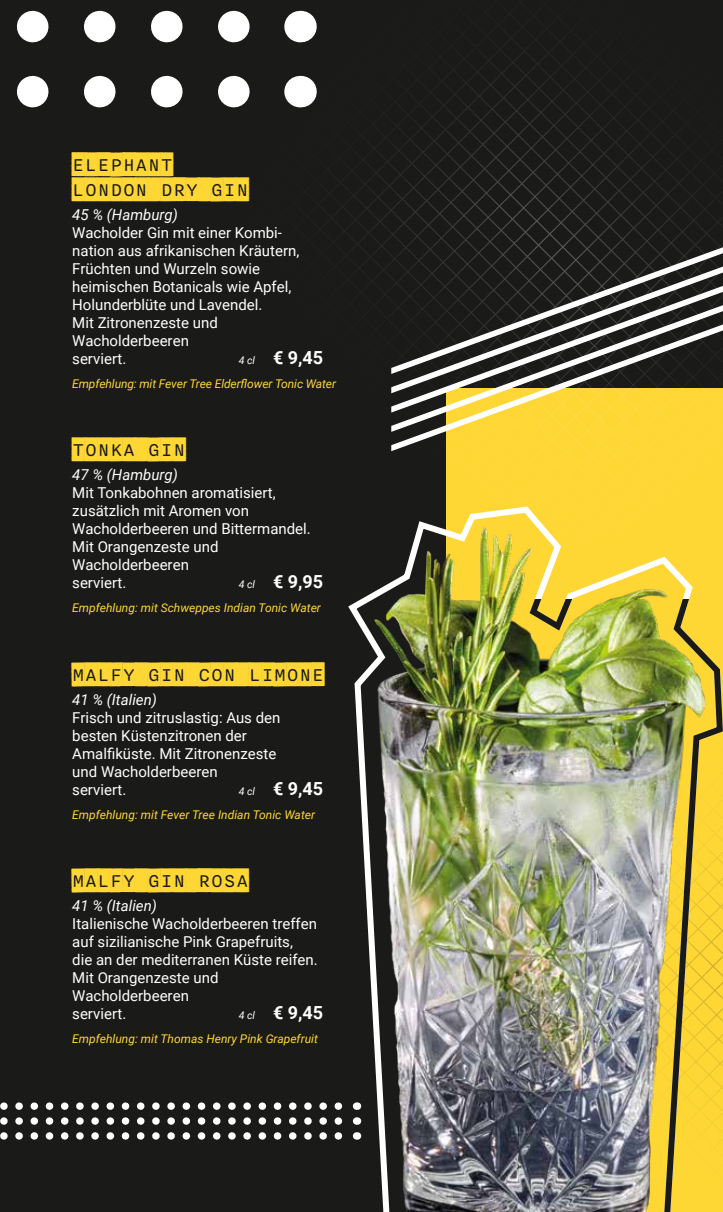
<style>
.page{position:relative;width:723px;height:1212px;background:#1a1a18}
.page>*{position:absolute;margin:0;border:0;box-sizing:border-box;transform-origin:0 0}
.t1{font:21px/25.2px "Nitti Typewriter Cameo";color:#ffd735}
.t2{font:700 18px "Roboto";color:#fff}
.t3{font:15px/18px "Roboto";color:#fff}
.t4{font:italic 15px "Roboto";color:#fff}
.t5{font:italic 12px "Roboto";color:#ffd735}
.s1{font-weight:400;font-style:italic;font-size:10.5px}
</style>
<div class="page">
<img style="left:352px;top:747px;width:175px;height:465px">
<img style="left:527px;top:747px;width:196px;height:465px">
<svg style="left:16px;top:11px;width:33px;height:31px"></svg>
<hr style="left:0;top:11px;width:1px;height:31px;background:#fff">
<svg style="left:16px;top:76px;width:33px;height:31px"></svg>
<hr style="left:0;top:76px;width:1px;height:31px;background:#fff">
<svg style="left:0;top:1102px;width:343px;height:8px"></svg>
<svg style="left:0;top:1117px;width:343px;height:8px"></svg>
<svg style="left:0;top:1132px;width:343px;height:8px"></svg>
<img style="left:590px;top:708px;width:133px;height:39px">
<img style="left:624px;top:681px;width:99px;height:27px">
<svg style="left:647px;top:629px;width:76px;height:52px;background:#aea732"></svg>
<svg style="left:84px;top:10px;width:161px;height:98px"></svg>
<img style="left:356px;top:713px;width:234px;height:34px">
<img style="left:355px;top:691px;width:269px;height:22px">
<img style="left:354px;top:646px;width:293px;height:45px">
<img style="left:151px;top:105px;width:541px;height:541px">
<svg style="left:185px;top:71px;width:538px;height:541px"></svg>
<svg style="left:207px;top:49px;width:516px;height:540px"></svg>
<svg style="left:263px;top:49px;width:460px;height:484px"></svg>
<svg style="left:275px;top:10px;width:448px;height:512px"></svg>
<h1 class="t1" style="left:72px;top:152px;width:178px">ELEPHANT<br>LONDON DRY GIN</h1>
<p class="t4" style="left:72px;top:204px;width:107px">45 % (Hamburg)</p>
<p class="t3" style="left:72px;top:223px;width:229px">Wacholder Gin mit einer Kombi&shy;nation aus afrikanischen Kräutern,<br>Früchten und Wurzeln sowie heimischen Botanicals wie Apfel,<br>Holunderblüte und Lavendel.<br>Mit Zitronenzeste und<br>Wacholderbeeren<br>serviert.</p>
<p class="t2" style="left:239px;top:345px;width:86px"><span class="s1">4 cl</span> € 9,45</p>
<p class="t5" style="left:72px;top:375px;width:265px">Empfehlung: mit Fever Tree Elderflower Tonic Water</p>
<h1 class="t1" style="left:72px;top:438px;width:115px">TONKA GIN</h1>
<p class="t4" style="left:72px;top:465px;width:107px">47 % (Hamburg)</p>
<p class="t3" style="left:72px;top:483px;width:240px">Mit Tonkabohnen aromatisiert, zusätzlich mit Aromen von<br>Wacholderbeeren und Bittermandel.<br>Mit Orangenzeste und<br>Wacholderbeeren<br>serviert.</p>
<p class="t2" style="left:239px;top:569px;width:86px"><span class="s1">4 cl</span> € 9,95</p>
<p class="t5" style="left:72px;top:600px;width:250px">Empfehlung: mit Schweppes Indian Tonic Water</p>
<h1 class="t1" style="left:72px;top:662px;width:254px">MALFY GIN CON LIMONE</h1>
<p class="t4" style="left:72px;top:689px;width:86px">41 % (Italien)</p>
<p class="t3" style="left:72px;top:708px;width:210px">Frisch und zitruslastig: Aus den besten Küstenzitronen der<br>Amalfiküste. Mit Zitronenzeste und Wacholderbeeren<br>serviert.</p>
<p class="t2" style="left:239px;top:776px;width:86px"><span class="s1">4 cl</span> € 9,45</p>
<p class="t5" style="left:72px;top:806px;width:244px">Empfehlung: mit Fever Tree Indian Tonic Water</p>
<h1 class="t1" style="left:72px;top:868px;width:178px">MALFY GIN ROSA</h1>
<p class="t4" style="left:72px;top:895px;width:86px">41 % (Italien)</p>
<p class="t3" style="left:72px;top:914px;width:247px">Italienische Wacholderbeeren treffen auf sizilianische Pink Grapefruits,<br>die an der mediterranen Küste reifen.<br>Mit Orangenzeste und<br>Wacholderbeeren<br>serviert.</p>
<p class="t2" style="left:239px;top:1000px;width:86px"><span class="s1">4 cl</span> € 9,45</p>
<p class="t5" style="left:72px;top:1030px;width:247px">Empfehlung: mit Thomas Henry Pink Grapefruit</p>
</div>
